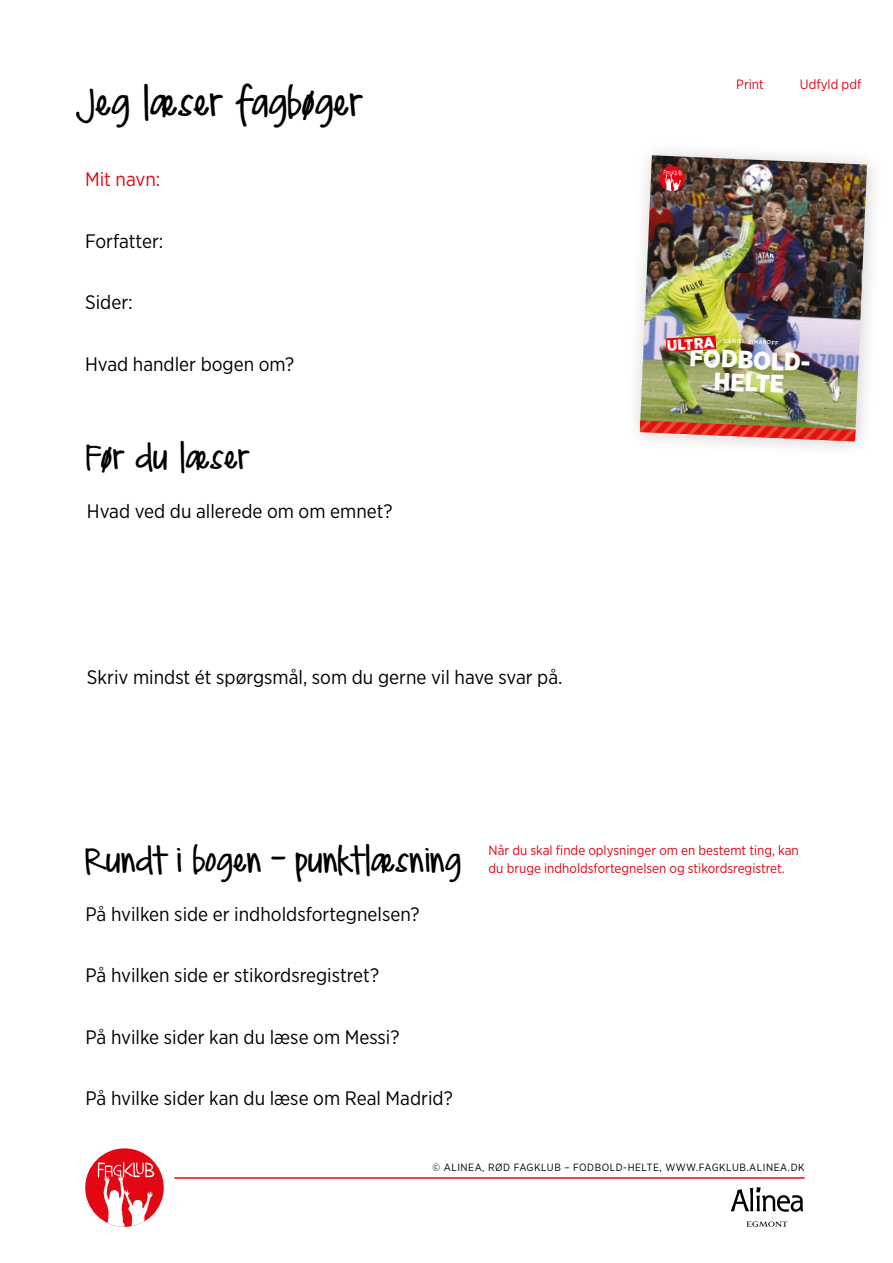
<style>
.page{position:relative;width:893px;height:1263px;background:#fff}
.page>*{position:absolute;margin:0;border:0;box-sizing:border-box;transform-origin:0 0}
.t1{font:900 25.05px/22.8px "Gotham Narrow";color:#fff;text-align:center}
.t2{font:300 24px "DJB Meand My Shadow";color:#000}
.t3{font:300 21px "DJB Meand My Shadow";color:#000}
.t4{font:19.5px "Gotham Narrow";color:#000}
.t5{font:19.5px "Gotham Narrow";color:#e30613}
.t6{font:14.25px "COCOGOOSELETTERPRESS";color:#fff}
.t7{font:13.5px/18px "Gotham Narrow";color:#e30613}
.t8{font:10.5px "Gotham Narrow";letter-spacing:.05em;color:#000}
.t9{font:500 5.85px "Gotham Narrow";color:#fff}
.t10{font:500 4.35px "Gotham Narrow";color:#fff}
</style>
<div class="page">
<div style="left:85px;top:1148px;width:79px;height:79px;background:#e30613;border-radius:50%"></div>
<svg style="left:98px;top:1162px;width:56px;height:65px"></svg>
<svg style="left:731px;top:1187px;width:72px;height:25px"></svg>
<svg style="left:746px;top:1221px;width:41px;height:6px"></svg>
<hr style="left:174px;top:1177px;width:631px;height:2px;background:#e30613">
<img style="left:640px;top:155px;width:227px;height:286px">
<p class="t2" style="left:84px;top:93px;width:280px">Jeg læser fagbøger</p>
<p class="t5" style="left:85px;top:167px;width:77px">Mit navn:</p>
<p class="t4" style="left:85px;top:229px;width:80px">Forfatter:</p>
<p class="t4" style="left:85px;top:290px;width:49px">Sider:</p>
<p class="t4" style="left:85px;top:352px;width:211px">Hvad handler bogen om?</p>
<p class="t3" style="left:86px;top:450px;width:165px">Før du læser</p>
<p class="t4" style="left:87px;top:499px;width:307px">Hvad ved du allerede om om emnet?</p>
<p class="t4" style="left:87px;top:665px;width:477px">Skriv mindst ét spørgsmål, som du gerne vil have svar på.</p>
<p class="t7" style="left:736px;top:75px;width:29px">Print</p>
<p class="t7" style="left:800px;top:75px;width:63px">Udfyld pdf</p>
<p class="t6" style="left:666px;top:337px;width:49px;rotate:-3deg">ULTRA</p>
<p class="t9" style="left:724px;top:337px;width:57px;rotate:2deg">DANIEL ZIMAKOFF</p>
<p class="t1" style="left:690px;top:345px;width:125px;rotate:3deg">FODBOLD-<br>HELTE</p>
<p class="t10" style="left:740px;top:414px;width:16px;rotate:2deg">ALINEA</p>
<p class="t3" style="left:85px;top:853px;width:378px">Rundt i bogen – punktlæsning</p>
<p class="t7" style="left:489px;top:841px;width:312px">Når du skal finde oplysninger om en bestemt ting, kan du bruge indholdsfortegnelsen og stikordsregistret.</p>
<p class="t4" style="left:86px;top:902px;width:335px">På hvilken side er indholdsfortegnelsen?</p>
<p class="t4" style="left:86px;top:963px;width:295px">På hvilken side er stikordsregistret?</p>
<p class="t4" style="left:86px;top:1025px;width:316px">På hvilke sider kan du læse om Messi?</p>
<p class="t4" style="left:86px;top:1086px;width:369px">På hvilke sider kan du læse om Real Madrid?</p>
<p class="t8" style="left:433px;top:1161px;width:374px">© ALINEA, RØD FAGKLUB – FODBOLD-HELTE, WWW.FAGKLUB.ALINEA.DK</p>
</div>
